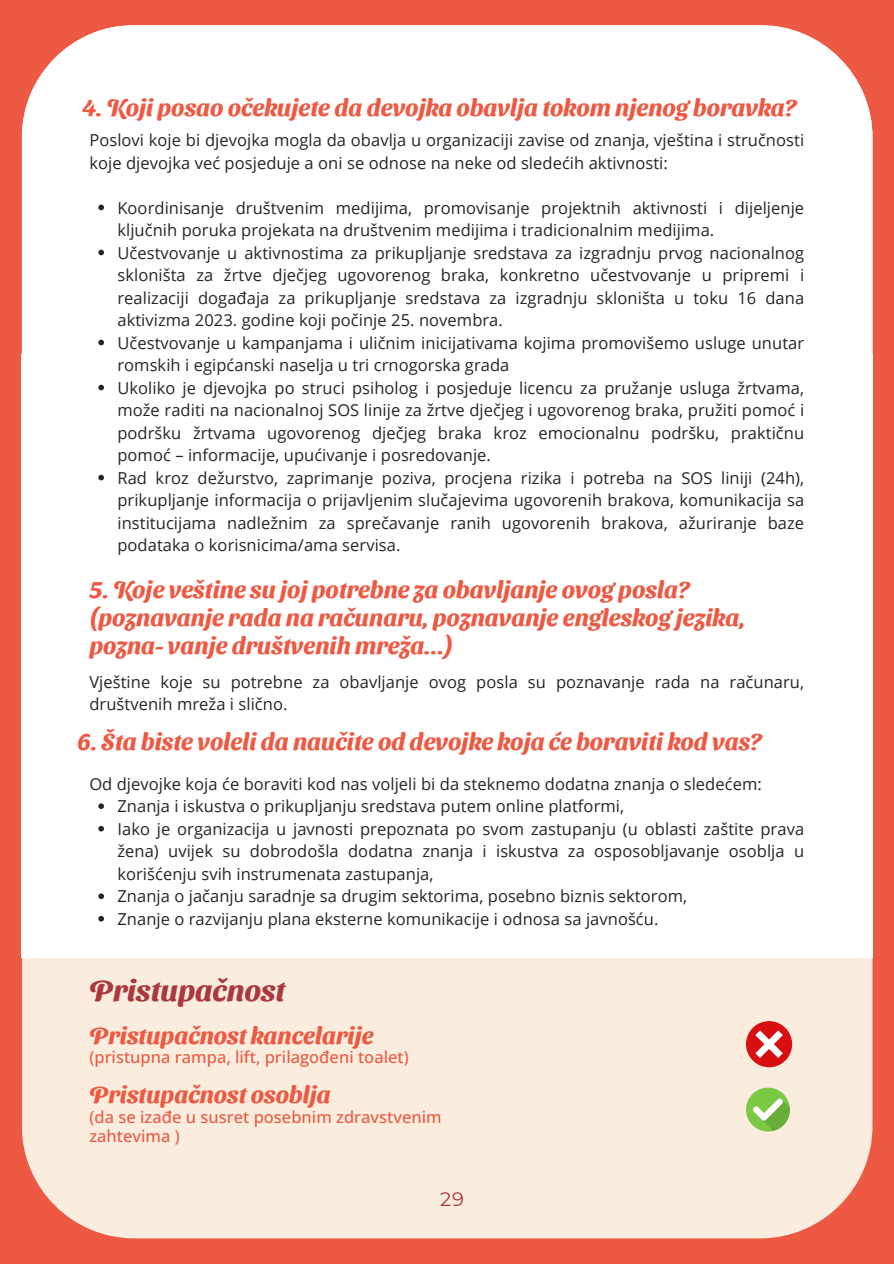
<style>
.page{position:relative;width:894px;height:1264px;background:#fff}
.page>*{position:absolute;margin:0;border:0;box-sizing:border-box;transform-origin:0 0}
.t1{font:700 30px "Sansita Swashed";color:#ab383d}
.t2{font:700 24px/28.2px "Sansita Swashed";color:#ed5942}
.t3{font:19.5px "Montserrat";color:#ab383d}
.t4{font:16.5px/22.5px "Open Sans";letter-spacing:.005em;color:#262426;text-align:justify}
.t5{font:500 16.5px/19.2px "Open Sans";letter-spacing:.005em;color:#ed5942}
</style>
<div class="page">
<div style="left:0;top:0;width:893px;height:1263px;background:#ed5942"></div>
<div style="left:22px;top:26px;width:850px;height:1212px;background:#faedde;border-radius:112px"></div>
<div style="left:22px;top:355px;width:849px;height:603px;background:#fff"></div>
<div style="left:22px;top:25px;width:850px;height:534px;background:#fff;border-radius:112px"></div>
<svg style="left:745px;top:1087px;width:44px;height:44px"></svg>
<svg style="left:752px;top:1098px;width:37px;height:33px"></svg>
<div style="left:745px;top:1021px;width:47px;height:46px;background:#d80f0f;border-radius:50%"></div>
<svg style="left:755px;top:1030px;width:27px;height:27px"></svg>
<svg style="left:98px;top:803px;width:6px;height:6px"></svg>
<svg style="left:98px;top:825px;width:6px;height:6px"></svg>
<svg style="left:98px;top:893px;width:6px;height:6px"></svg>
<svg style="left:98px;top:916px;width:6px;height:5px"></svg>
<svg style="left:98px;top:205px;width:6px;height:5px"></svg>
<svg style="left:98px;top:250px;width:6px;height:5px"></svg>
<svg style="left:98px;top:340px;width:6px;height:5px"></svg>
<svg style="left:98px;top:385px;width:6px;height:5px"></svg>
<svg style="left:98px;top:475px;width:6px;height:5px"></svg>
<h3 class="t2" style="left:83px;top:92px;width:715px">4. Koji posao očekujete da devojka obavlja tokom njenog boravka?</h3>
<p class="t4" style="left:89px;top:128px;width:716px">Poslovi koje bi djevojka mogla da obavlja u organizaciji zavise od znanja, vještina i stručnosti koje djevojka već posjeduje a oni se odnose na neke od sledećih aktivnosti:</p>
<p class="t4" style="left:117px;top:196px;width:688px">Koordinisanje društvenim medijima, promovisanje projektnih aktivnosti i dijeljenje ključnih poruka projekata na društvenim medijima i tradicionalnim medijima.</p>
<p class="t4" style="left:117px;top:241px;width:688px">Učestvovanje u aktivnostima za prikupljanje sredstava za izgradnju prvog nacionalnog skloništa za žrtve dječjeg ugovorenog braka, konkretno učestvovanje u pripremi i realizaciji događaja za prikupljanje sredstava za izgradnju skloništa u toku 16 dana aktivizma 2023. godine koji počinje 25. novembra.</p>
<h1 class="t4" style="left:117px;top:331px;width:688px">Učestvovanje u kampanjama i uličnim inicijativama kojima promovišemo usluge unutar romskih i egipćanski naselja u tri crnogorska grada</h1>
<h3 class="t4" style="left:117px;top:376px;width:688px">Ukoliko je djevojka po struci psiholog i posjeduje licencu za pružanje usluga žrtvama, može raditi na nacionalnoj SOS linije za žrtve dječjeg i ugovorenog braka, pružiti pomoć i podršku žrtvama ugovorenog dječjeg braka kroz emocionalnu podršku, praktičnu pomoć – informacije, upućivanje i posredovanje.</h3>
<p class="t4" style="left:117px;top:466px;width:688px">Rad kroz dežurstvo, zaprimanje poziva, procjena rizika i potreba na SOS liniji (24h), prikupljanje informacija o prijavljenim slučajevima ugovorenih brakova, komunikacija sa institucijama nadležnim za sprečavanje ranih ugovorenih brakova, ažuriranje baze podataka o korisnicima/ama servisa.</p>
<p class="t2" style="left:89px;top:574px;width:657px">5. Koje veštine su joj potrebne za obavljanje ovog posla? (poznavanje rada na računaru, poznavanje engleskog jezika, pozna- vanje društvenih mreža…)</p>
<p class="t4" style="left:89px;top:670px;width:716px">Vještine koje su potrebne za obavljanje ovog posla su poznavanje rada na računaru, društvenih mreža i slično.</p>
<p class="t2" style="left:77px;top:725px;width:685px">6. Šta biste voleli da naučite od devojke koja će boraviti kod vas?</p>
<p class="t4" style="left:89px;top:772px;width:673px">Od djevojke koja će boraviti kod nas voljeli bi da steknemo dodatna znanja o sledećem:</p>
<p class="t4" style="left:117px;top:794px;width:508px">Znanja i iskustva o prikupljanju sredstava putem online platformi,</p>
<p class="t4" style="left:117px;top:817px;width:688px">Iako je organizacija u javnosti prepoznata po svom zastupanju (u oblasti zaštite prava žena) uvijek su dobrodošla dodatna znanja i iskustva za osposobljavanje osoblja u korišćenju svih instrumenata zastupanja,</p>
<p class="t4" style="left:117px;top:884px;width:571px">Znanja o jačanju saradnje sa drugim sektorima, posebno biznis sektorom,</p>
<h2 class="t4" style="left:117px;top:907px;width:542px">Znanje o razvijanju plana eksterne komunikacije i odnosa sa javnošću.</h2>
<p class="t1" style="left:89px;top:970px;width:197px">Pristupačnost</p>
<p class="t2" style="left:89px;top:1019px;width:286px">Pristupačnost kancelarije</p>
<p class="t5" style="left:89px;top:1046px;width:321px">(pristupna rampa, lift, prilagođeni toalet)</p>
<h2 class="t2" style="left:89px;top:1079px;width:243px">Pristupačnost osoblja</h2>
<h2 class="t5" style="left:89px;top:1106px;width:354px">(da se izađe u susret posebnim zdravstvenim zahtevima )</h2>
<h2 class="t3" style="left:440px;top:1187px;width:25px">29</h2>
</div>
